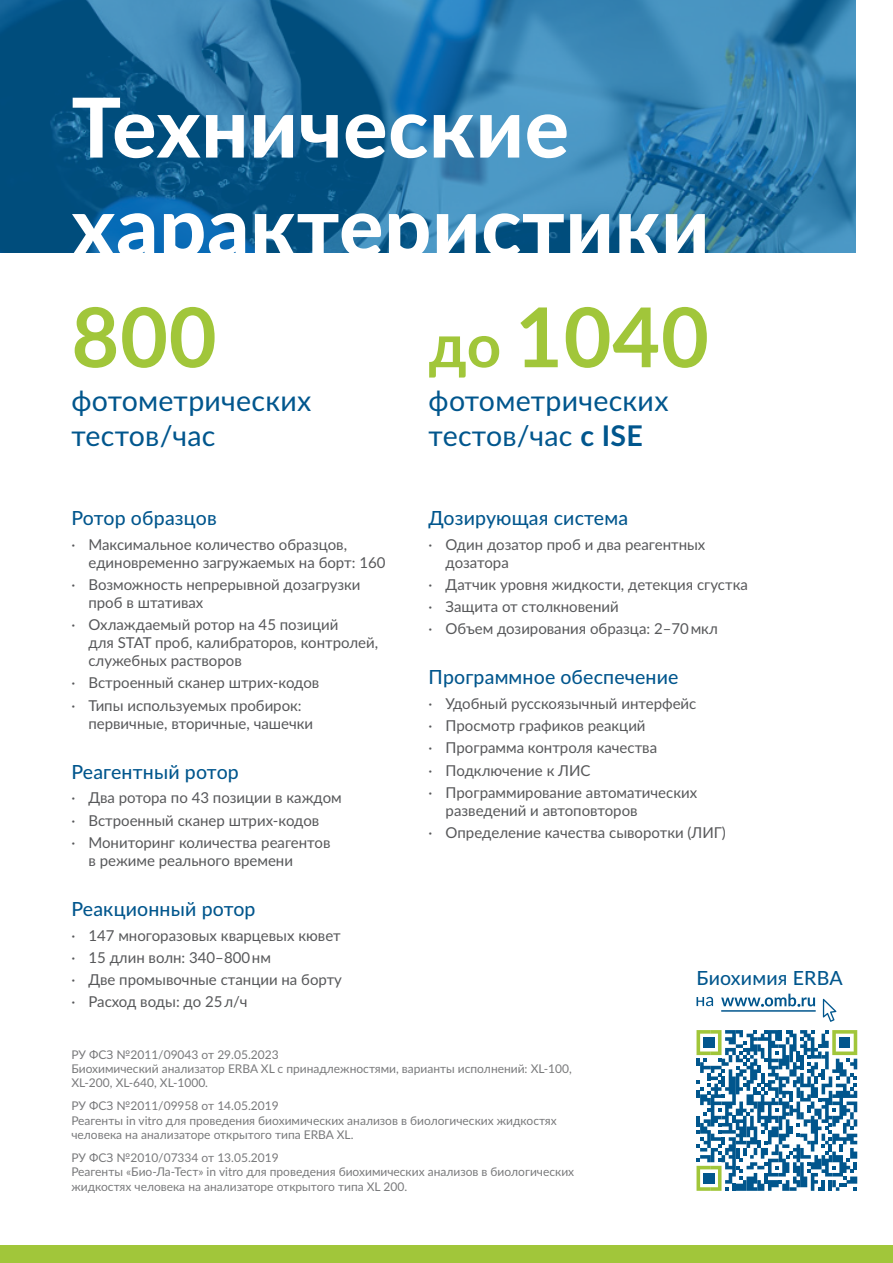
<style>
.page{position:relative;width:893px;height:1263px;background:#fff}
.page>*{position:absolute;margin:0;border:0;box-sizing:border-box;transform-origin:0 0}
.t1{font:800 82.5px/99px "Lato";letter-spacing:.01em;color:#fff}
.t2{font:700 82.5px "Lato";letter-spacing:.01em;color:#a1c63a}
.Стиль_абзаца_1{font:28.5px/34.2px "Lato";letter-spacing:.01em;color:#01568d}
.t3{font:500 19.5px "Lato";letter-spacing:.01em;color:#01568d}
.t4{font:15px/18px "Lato";color:#57585a}
.t5{font:12px/14.4px "Lato";color:#57585a}
.s1{font-size:60px}
.s2{font-weight:700}
</style>
<div class="page">
<div style="left:0;top:1245px;width:893px;height:18px;background:#a1c63a"></div>
<svg style="left:0;top:0;width:856px;height:253px;background:#2472a2"></svg>
<svg style="left:823px;top:999px;width:13px;height:23px"></svg>
<svg style="left:721px;top:994px;width:94px;height:13px"></svg>
<svg style="left:696px;top:997px;width:17px;height:9px"></svg>
<svg style="left:696px;top:1030px;width:161px;height:161px"></svg>
<hr style="left:721px;top:1010px;width:95px;height:2px;background:#01568d">
<p class="t1" style="left:71px;top:74px;width:640px">Технические характеристики</p>
<p class="t2" style="left:71px;top:276px;width:147px">800</p>
<p class="t2" style="left:429px;top:276px;width:282px"><span class="s1">до</span> 1040</p>
<p class="Стиль_абзаца_1" style="left:71px;top:383px;width:241px">фотометрических тестов/час</p>
<p class="Стиль_абзаца_1" style="left:429px;top:383px;width:241px">фотометрических тестов/час <span class="s2">с ISE</span></p>
<p class="t3" style="left:71px;top:504px;width:147px">Ротор образцов</p>
<p class="t4" style="left:88px;top:534px;width:298px;text-indent:-17px">· Максимальное количество образцов, единовременно загружаемых на борт: 160</p>
<p class="t4" style="left:88px;top:575px;width:274px;text-indent:-17px">· Возможность непрерывной дозагрузки проб в штативах</p>
<p class="t4" style="left:88px;top:615px;width:291px;text-indent:-17px">· Охлаждаемый ротор на 45 позиций<br>для STAT проб, калибраторов, контролей, служебных растворов</p>
<p class="t4" style="left:71px;top:673px;width:249px">· Встроенный сканер штрих-кодов</p>
<p class="t4" style="left:88px;top:695px;width:226px;text-indent:-17px">· Типы используемых пробирок: первичные, вторичные, чашечки</p>
<p class="t3" style="left:71px;top:757px;width:169px">Реагентный ротор</p>
<p class="t4" style="left:71px;top:788px;width:272px">· Два ротора по 43 позиции в каждом</p>
<p class="t4" style="left:71px;top:811px;width:249px">· Встроенный сканер штрих-кодов</p>
<p class="t4" style="left:88px;top:833px;width:244px;text-indent:-17px">· Мониторинг количества реагентов в режиме реального времени</p>
<p class="t3" style="left:71px;top:894px;width:186px">Реакционный ротор</p>
<p class="t4" style="left:71px;top:925px;width:271px">· 147 многоразовых кварцевых кювет</p>
<p class="t4" style="left:71px;top:948px;width:201px">· 15 длин волн: 340–800 нм</p>
<p class="t4" style="left:71px;top:970px;width:272px">· Две промывочные станции на борту</p>
<p class="t4" style="left:71px;top:992px;width:177px">· Расход воды: до 25 л/ч</p>
<p class="t3" style="left:429px;top:504px;width:201px">Дозирующая система</p>
<p class="t4" style="left:446px;top:534px;width:261px;text-indent:-17px">· Один дозатор проб и два реагентных дозатора</p>
<p class="t4" style="left:429px;top:575px;width:321px">· Датчик уровня жидкости, детекция сгустка</p>
<p class="t4" style="left:429px;top:597px;width:192px">· Защита от столкновений</p>
<p class="t4" style="left:429px;top:619px;width:291px">· Объем дозирования образца: 2–70 мкл</p>
<p class="t3" style="left:429px;top:663px;width:251px">Программное обеспечение</p>
<p class="t4" style="left:429px;top:694px;width:269px">· Удобный русскоязычный интерфейс</p>
<p class="t4" style="left:429px;top:716px;width:218px">· Просмотр графиков реакций</p>
<p class="t4" style="left:429px;top:738px;width:230px">· Программа контроля качества</p>
<p class="t4" style="left:429px;top:761px;width:163px">· Подключение к ЛИС</p>
<p class="t4" style="left:446px;top:783px;width:253px;text-indent:-17px">· Программирование автоматических разведений и автоповторов</p>
<p class="t4" style="left:429px;top:823px;width:299px">· Определение качества сыворотки (ЛИГ)</p>
<p class="t3" style="left:696px;top:964px;width:148px">Биохимия ERBA</p>
<p class="t5" style="left:71px;top:1046px;width:502px">РУ ФСЗ №2011/09043 от 29.05.2023<br>Биохимический анализатор ERBA XL с принадлежностями, варианты исполнений: XL-100,<br>XL-200, XL-640, XL-1000.</p>
<p class="t5" style="left:71px;top:1098px;width:487px">РУ ФСЗ №2011/09958 от 14.05.2019<br>Реагенты in vitro для проведения биохимических анализов в биологических жидкостях человека на анализаторе открытого типа ERBA XL.</p>
<p class="t5" style="left:71px;top:1150px;width:504px">РУ ФСЗ №2010/07334 от 13.05.2019<br>Реагенты «Био-Ла-Тест» in vitro для проведения биохимических анализов в биологических жидкостях человека на анализаторе открытого типа XL 200.</p>
</div>
